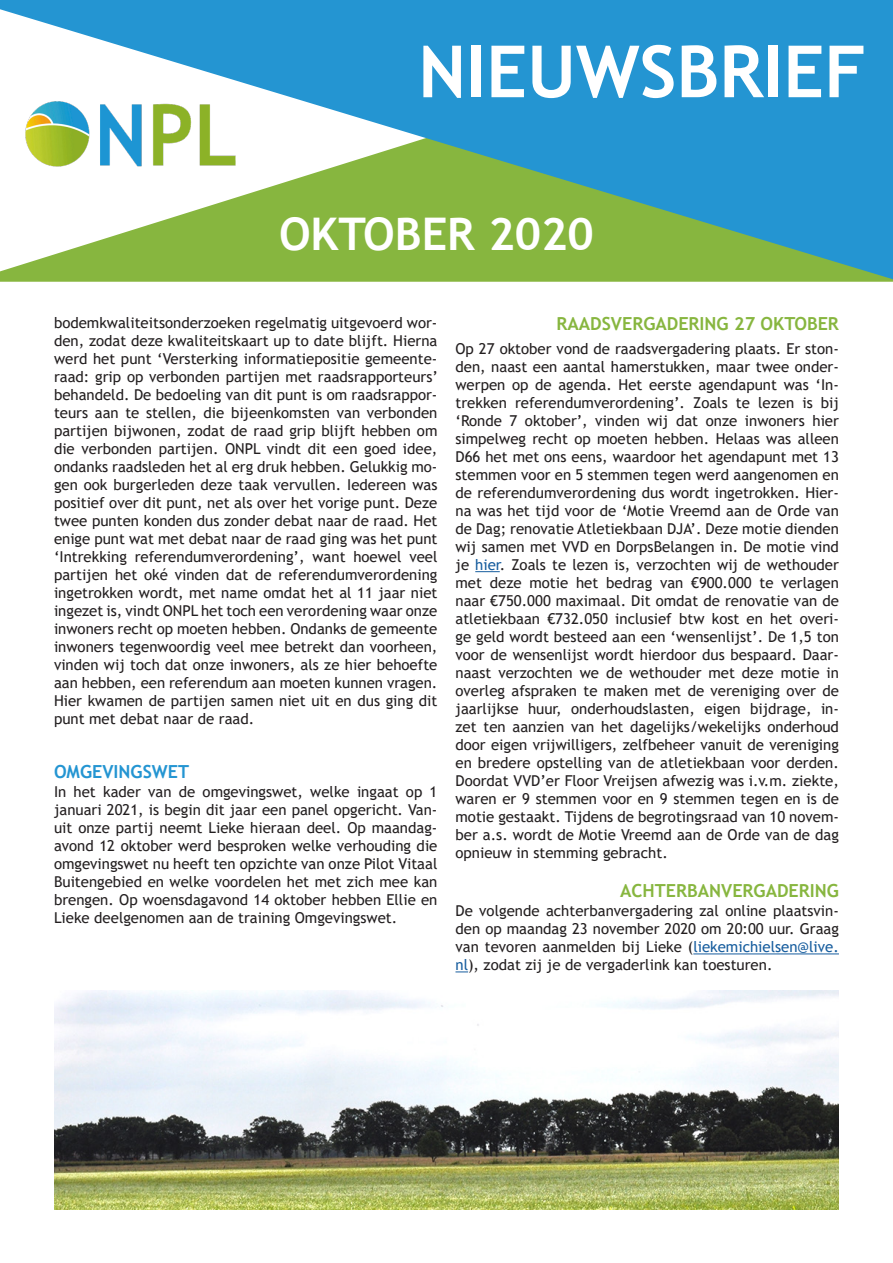
<style>
.page{position:relative;width:893px;height:1263px;background:#fff}
.page>*{position:absolute;margin:0;border:0;box-sizing:border-box;transform-origin:0 0}
.t1{font:700 72px "Trebuchet MS";color:#fff}
.t2{font:700 45px "Trebuchet MS";color:#fff}
.t3{font:700 18px "Trebuchet MS";color:#87b63f}
.t4{font:700 18px "Trebuchet MS";color:#2495d2}
.t5{font:15px/18px "Trebuchet MS";color:#231f20;text-align:justify}
.s1{color:#175d9e}
</style>
<div class="page">
<svg style="left:0;top:0;width:893px;height:279px;fill:#2495d2"></svg>
<img style="left:25px;top:100px;width:213px;height:68px">
<svg style="left:475px;top:571px;width:25px;height:1px"></svg>
<hr style="left:693px;top:953px;width:146px;height:1px;background:#175d9e">
<svg style="left:455px;top:971px;width:13px;height:1px"></svg>
<img style="left:54px;top:991px;width:785px;height:218px">
<p class="t1" style="left:418px;top:27px;width:450px">NIEUWSBRIEF</p>
<p class="t2" style="left:279px;top:206px;width:316px">OKTOBER 2020</p>
<p class="t5" style="left:54px;top:313px;width:385px">bodemkwaliteitsonderzoeken regelmatig uitgevoerd wor-</p>
<p class="t3" style="left:556px;top:312px;width:284px">RAADSVERGADERING 27 OKTOBER</p>
<p class="t5" style="left:54px;top:331px;width:386px">den, zodat deze kwaliteitskaart up to date blijft. Hierna werd het punt ‘Versterking informatiepositie gemeente&shy;raad: grip op verbonden partijen met raadsrapporteurs’ behandeld. De bedoeling van dit punt is om raadsrappor&shy;teurs aan te stellen, die bijeenkomsten van verbonden partijen bijwonen, zodat de raad grip blijft hebben om die verbonden partijen. ONPL vindt dit een goed idee, ondanks raadsleden het al erg druk hebben. Gelukkig mo&shy;gen ook burgerleden deze taak vervullen. Iedereen was positief over dit punt, net als over het vorige punt. Deze twee punten konden dus zonder debat naar de raad. Het enige punt wat met debat naar de raad ging was het punt ‘Intrekking referendumverordening’, want hoewel veel partijen het oké vinden dat de referendumverordening ingetrokken wordt, met name omdat het al 11 jaar niet ingezet is, vindt ONPL het toch een verordening waar onze inwoners recht op moeten hebben. Ondanks de gemeente inwoners tegenwoordig veel mee betrekt dan voorheen, vinden wij toch dat onze inwoners, als ze hier behoefte aan hebben, een referendum aan moeten kunnen vragen.<br>Hier kwamen de partijen samen niet uit en dus ging dit punt met debat naar de raad.</p>
<p class="t5" style="left:455px;top:339px;width:385px">Op 27 oktober vond de raadsvergadering plaats. Er ston&shy;den, naast een aantal hamerstukken, maar twee onder&shy;werpen op de agenda. Het eerste agendapunt was ‘In&shy;trekken referendumverordening’. Zoals te lezen is bij ‘Ronde 7 oktober’, vinden wij dat onze inwoners hier simpelweg recht op moeten hebben. Helaas was alleen D66 het met ons eens, waardoor het agendapunt met 13 stemmen voor en 5 stemmen tegen werd aangenomen en de referendumverordening dus wordt ingetrokken. Hier&shy;na was het tijd voor de ‘Motie Vreemd aan de Orde van de Dag; renovatie Atletiekbaan DJA’. Deze motie dienden wij samen met VVD en DorpsBelangen in. De motie vind je <span class="s1">hier</span>. Zoals te lezen is, verzochten wij de wethouder met deze motie het bedrag van €900.000 te verlagen naar €750.000 maximaal. Dit omdat de renovatie van de atletiekbaan €732.050 inclusief btw kost en het overi&shy;ge geld wordt besteed aan een ‘wensenlijst’. De 1,5 ton voor de wensenlijst wordt hierdoor dus bespaard. Daar&shy;naast verzochten we de wethouder met deze motie in overleg afspraken te maken met de vereniging over de jaarlijkse huur, onderhoudslasten, eigen bijdrage, in&shy;zet ten aanzien van het dagelijks/wekelijks onderhoud door eigen vrijwilligers, zelfbeheer vanuit de vereniging en bredere opstelling van de atletiekbaan voor derden.<br>Doordat VVD’er Floor Vreijsen afwezig was i.v.m. ziekte, waren er 9 stemmen voor en 9 stemmen tegen en is de motie gestaakt. Tijdens de begrotingsraad van 10 novem&shy;ber a.s. wordt de Motie Vreemd aan de Orde van de dag opnieuw in stemming gebracht.</p>
<p class="t4" style="left:54px;top:760px;width:137px">OMGEVINGSWET</p>
<p class="t5" style="left:54px;top:782px;width:385px">In het kader van de omgevingswet, welke ingaat op 1 januari 2021, is begin dit jaar een panel opgericht. Van&shy;uit onze partij neemt Lieke hieraan deel. Op maandag&shy;avond 12 oktober werd besproken welke verhouding die omgevingswet nu heeft ten opzichte van onze Pilot Vitaal Buitengebied en welke voordelen het met zich mee kan brengen. Op woensdagavond 14 oktober hebben Ellie en Lieke deelgenomen aan de training Omgevingswet.</p>
<p class="t3" style="left:620px;top:879px;width:220px">ACHTERBANVERGADERING</p>
<p class="t5" style="left:455px;top:901px;width:385px">De volgende achterbanvergadering zal online plaatsvin&shy;den op maandag 23 november 2020 om 20:00 uur. Graag van tevoren aanmelden bij Lieke (<span class="s1">liekemichielsen@live. nl</span>), zodat zij je de vergaderlink kan toesturen.</p>
</div>
